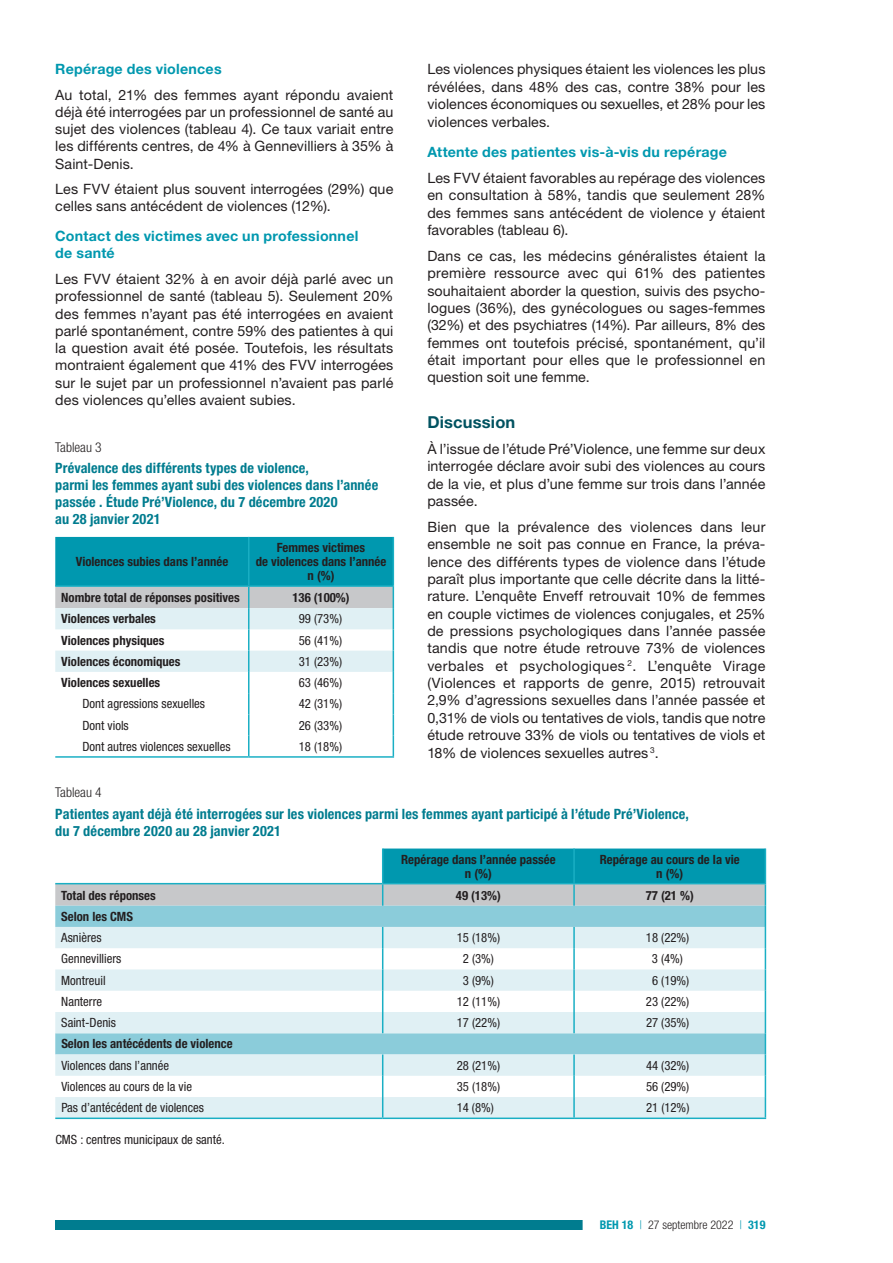
<style>
.page{position:relative;width:893px;height:1263px;background:#fff}
.page>*{position:absolute;margin:0;border:0;box-sizing:border-box;transform-origin:0 0}
.t1{font:700 16.5px "Helvetica Neue LT Std";letter-spacing:.01em;color:#005260}
.t2{font:14.25px/17.4px "Helvetica Neue LT Std";letter-spacing:.005em;color:#231f20;text-align:justify}
.t3{font:700 condensed 14.25px/17.1px "Helvetica Neue LT Std";letter-spacing:.01em;color:#007c8f}
.t4{font:700 14.25px/17.1px "Helvetica Neue LT Std";letter-spacing:.015em;color:#0098af}
.t5{font:300 condensed 13.5px "Helvetica Neue LT Std";color:#231f20}
.t6{font:condensed 12.75px "Helvetica Neue LT Std";color:#231f20}
.t7{font:700 condensed 12.75px/14.1px "Helvetica Neue LT Std";color:#231f20;text-align:center}
.t8{font:300 condensed 12px "Helvetica Neue LT Std";color:#231f20}
.s1{font-weight:700;color:#0098af}
.s2{color:#0098af}
</style>
<div class="page">
<div style="left:55px;top:1220px;width:596px;height:10px;background:#007c8f"></div>
<div style="left:583px;top:1219px;width:200px;height:12px;background:#fff"></div>
<hr style="left:55px;top:756px;width:194px;height:2px;background:#1aafc4">
<svg style="left:55px;top:537px;width:339px;height:219px"></svg>
<hr style="left:249px;top:756px;width:145px;height:2px;background:#1aafc4">
<svg style="left:55px;top:848px;width:711px;height:269px"></svg>
<hr style="left:55px;top:1117px;width:328px;height:2px;background:#1aafc4">
<hr style="left:383px;top:1117px;width:191px;height:2px;background:#1aafc4">
<hr style="left:574px;top:1117px;width:192px;height:2px;background:#1aafc4">
<p class="t2" style="left:427px;top:60px;width:340px">Les violences physiques étaient les violences les plus révélées, dans 48% des cas, contre 38% pour les violences économiques ou sexuelles, et 28% pour les violences verbales.</p>
<p class="t4" style="left:427px;top:143px;width:301px">Attente des patientes vis-à-vis du repérage</p>
<p class="t2" style="left:427px;top:169px;width:340px">Les FVV étaient favorables au repérage des violences en consultation à 58%, tandis que seulement 28% des femmes sans antécédent de violence y étaient favorables (tableau 6).</p>
<p class="t2" style="left:427px;top:247px;width:340px">Dans ce cas, les médecins généralistes étaient la première ressource avec qui 61% des patientes souhaitaient aborder la question, suivis des psycho&shy;logues (36%), des gynécologues ou sages-femmes (32%) et des psychiatres (14%). Par ailleurs, 8% des femmes ont toutefois précisé, spontanément, qu’il était important pour elles que le professionnel en question soit une femme.</p>
<p class="t1" style="left:427px;top:412px;width:90px">Discussion</p>
<p class="t2" style="left:427px;top:440px;width:340px">À l’issue de l’étude Pré’Violence, une femme sur deux interrogée déclare avoir subi des violences au cours de la vie, et plus d’une femme sur trois dans l’année passée.</p>
<p class="t2" style="left:427px;top:518px;width:340px">Bien que la prévalence des violences dans leur ensemble ne soit pas connue en France, la préva&shy;lence des différents types de violence dans l’étude paraît plus importante que celle décrite dans la litté&shy;rature. L’enquête Enveff retrouvait 10% de femmes en couple victimes de violences conjugales, et 25% de pressions psychologiques dans l’année passée tandis que notre étude retrouve 73% de violences verbales et psychologiques <sup>2</sup>. L’enquête Virage (Violences et rapports de genre, 2015) retrouvait 2,9% d’agressions sexuelles dans l’année passée et 0,31% de viols ou tentatives de viols, tandis que notre étude retrouve 33% de viols ou tentatives de viols et 18% de violences sexuelles autres <sup>3</sup>.</p>
<p class="t4" style="left:55px;top:60px;width:168px">Repérage des violences</p>
<p class="t2" style="left:55px;top:86px;width:340px">Au total, 21% des femmes ayant répondu avaient déjà été interrogées par un professionnel de santé au sujet des violences (tableau 4). Ce taux variait entre les différents centres, de 4% à Gennevilliers à 35% à Saint-Denis.</p>
<p class="t2" style="left:55px;top:180px;width:340px">Les FVV étaient plus souvent interrogées (29%) que celles sans antécédent de violences (12%).</p>
<p class="t4" style="left:55px;top:227px;width:305px">Contact des victimes avec un professionnel de santé</p>
<p class="t2" style="left:55px;top:270px;width:340px">Les FVV étaient 32% à en avoir déjà parlé avec un professionnel de santé (tableau 5). Seulement 20% des femmes n’ayant pas été interrogées en avaient parlé spontanément, contre 59% des patientes à qui la question avait été posée. Toutefois, les résultats montraient également que 41% des FVV interrogées sur le sujet par un professionnel n’avaient pas parlé des violences qu’elles avaient subies.</p>
<p class="t5" style="left:55px;top:439px;width:48px">Tableau 3</p>
<p class="t3" style="left:55px;top:459px;width:324px">Prévalence des différents types de violence,<br>parmi les femmes ayant subi des violences dans l’année passée . Étude Pré’Violence, du 7 décembre 2020<br>au 28 janvier 2021</p>
<p class="t7" style="left:76px;top:554px;width:154px">Violences subies dans l’année</p>
<p class="t7" style="left:256px;top:540px;width:132px">Femmes victimes<br>de violences dans l’année n (%)</p>
<p class="t7" style="left:61px;top:590px;width:180px">Nombre total de réponses positives</p>
<p class="t7" style="left:292px;top:590px;width:59px">136 (100%)</p>
<p class="t7" style="left:61px;top:611px;width:96px">Violences verbales</p>
<p class="t6" style="left:299px;top:611px;width:45px">99 (73%)</p>
<p class="t7" style="left:61px;top:633px;width:105px">Violences physiques</p>
<p class="t6" style="left:299px;top:633px;width:45px">56 (41%)</p>
<p class="t7" style="left:61px;top:654px;width:121px">Violences économiques</p>
<p class="t6" style="left:299px;top:654px;width:45px">31 (23%)</p>
<p class="t7" style="left:61px;top:675px;width:100px">Violences sexuelles</p>
<p class="t6" style="left:299px;top:675px;width:45px">63 (46%)</p>
<p class="t6" style="left:83px;top:696px;width:124px">Dont agressions sexuelles</p>
<p class="t6" style="left:299px;top:696px;width:45px">42 (31%)</p>
<p class="t6" style="left:83px;top:718px;width:48px">Dont viols</p>
<p class="t6" style="left:299px;top:718px;width:45px">26 (33%)</p>
<p class="t6" style="left:83px;top:739px;width:150px">Dont autres violences sexuelles</p>
<p class="t6" style="left:299px;top:739px;width:45px">18 (18%)</p>
<p class="t5" style="left:55px;top:785px;width:48px">Tableau 4</p>
<p class="t3" style="left:55px;top:805px;width:635px">Patientes ayant déjà été interrogées sur les violences parmi les femmes ayant participé à l’étude Pré’Violence, du 7 décembre 2020 au 28 janvier 2021</p>
<p class="t7" style="left:401px;top:852px;width:156px">Repérage dans l’année passée n (%)</p>
<p class="t7" style="left:600px;top:852px;width:142px">Repérage au cours de la vie n (%)</p>
<p class="t7" style="left:61px;top:888px;width:96px">Total des réponses</p>
<p class="t7" style="left:456px;top:888px;width:47px">49 (13%)</p>
<p class="t7" style="left:646px;top:888px;width:50px">77 (21 %)</p>
<p class="t7" style="left:61px;top:909px;width:73px">Selon les CMS</p>
<p class="t6" style="left:61px;top:930px;width:42px">Asnières</p>
<p class="t6" style="left:457px;top:930px;width:45px">15 (18%)</p>
<p class="t6" style="left:646px;top:930px;width:45px">18 (22%)</p>
<p class="t6" style="left:61px;top:951px;width:62px">Gennevilliers</p>
<p class="t6" style="left:463px;top:951px;width:33px">2 (3%)</p>
<p class="t6" style="left:652px;top:951px;width:33px">3 (4%)</p>
<p class="t6" style="left:61px;top:973px;width:46px">Montreuil</p>
<p class="t6" style="left:463px;top:973px;width:33px">3 (9%)</p>
<p class="t6" style="left:652px;top:973px;width:39px">6 (19%)</p>
<p class="t6" style="left:61px;top:994px;width:42px">Nanterre</p>
<p class="t6" style="left:457px;top:994px;width:45px">12 (11%)</p>
<p class="t6" style="left:646px;top:994px;width:45px">23 (22%)</p>
<p class="t6" style="left:61px;top:1015px;width:56px">Saint-Denis</p>
<p class="t6" style="left:457px;top:1015px;width:45px">17 (22%)</p>
<p class="t6" style="left:646px;top:1015px;width:45px">27 (35%)</p>
<p class="t7" style="left:61px;top:1036px;width:173px">Selon les antécédents de violence</p>
<p class="t6" style="left:61px;top:1058px;width:109px">Violences dans l’année</p>
<p class="t6" style="left:457px;top:1058px;width:45px">28 (21%)</p>
<p class="t6" style="left:646px;top:1058px;width:45px">44 (32%)</p>
<p class="t6" style="left:61px;top:1079px;width:132px">Violences au cours de la vie</p>
<p class="t6" style="left:457px;top:1079px;width:45px">35 (18%)</p>
<p class="t6" style="left:646px;top:1079px;width:45px">56 (29%)</p>
<p class="t6" style="left:61px;top:1100px;width:144px">Pas d’antécédent de violences</p>
<p class="t6" style="left:457px;top:1100px;width:39px">14 (8%)</p>
<p class="t6" style="left:646px;top:1100px;width:45px">21 (12%)</p>
<p class="t6" style="left:55px;top:1132px;width:171px">CMS : centres municipaux de santé.</p>
<p class="t8" style="left:600px;top:1218px;width:167px"><span class="s1">BEH 18</span> <span class="s2">|</span> 27 septembre 2022 <span class="s2">|</span> <span class="s1">319</span></p>
</div>
